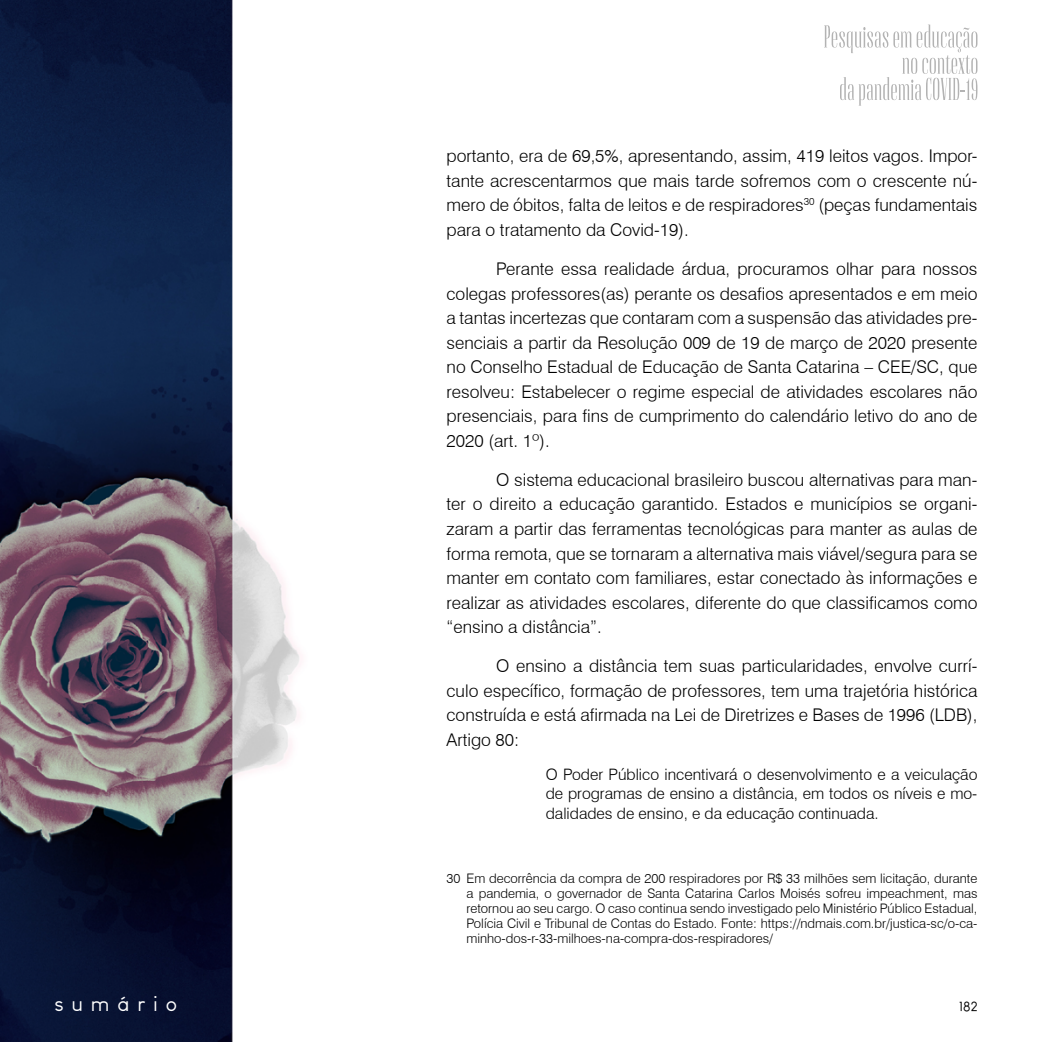
<style>
.page{position:relative;width:1042px;height:1042px;background:#fff}
.page>*{position:absolute;margin:0;border:0;box-sizing:border-box;transform-origin:0 0}
.t1{font:21px "Louis George Cafe";letter-spacing:.375em;color:#fff}
.t2{font:300 17.5px/24.5px "Swiss 721 BT";color:#000;text-align:justify}
.t3{font:300 15.75px/19.2px "Swiss 721 BT";color:#000;text-align:justify}
.t4{font:14px "Louis George Cafe";color:#000}
.t5{font:300 13.12px/14.9px "Swiss 721 BT";color:#000;text-align:justify}
</style>
<div class="page">
<img style="left:0;top:0;width:301px;height:1042px">
<svg style="left:824px;top:25px;width:153px;height:81px"></svg>
<p class="t2" style="left:446px;top:144px;width:532px">portanto, era de 69,5%, apresentando, assim, 419 leitos vagos. Impor&shy;tante acrescentarmos que mais tarde sofremos com o crescente nú&shy;mero de óbitos, falta de leitos e de respiradores<sup>30</sup> (peças fundamentais para o tratamento da Covid-19).</p>
<p class="t2" style="left:446px;top:256px;width:532px;text-indent:50px">Perante essa realidade árdua, procuramos olhar para nossos colegas professores(as) perante os desafios apresentados e em meio a tantas incertezas que contaram com a suspensão das atividades pre&shy;senciais a partir da Resolução 009 de 19 de março de 2020 presente no Conselho Estadual de Educação de Santa Catarina – CEE/SC, que resolveu: Estabelecer o regime especial de atividades escolares não presenciais, para fins de cumprimento do calendário letivo do ano de 2020 (art. 1º).</p>
<p class="t2" style="left:446px;top:467px;width:532px;text-indent:50px">O sistema educacional brasileiro buscou alternativas para man&shy;ter o direito a educação garantido. Estados e municípios se organi&shy;zaram a partir das ferramentas tecnológicas para manter as aulas de forma remota, que se tornaram a alternativa mais viável/segura para se manter em contato com familiares, estar conectado às informações e realizar as atividades escolares, diferente do que classificamos como “ensino a distância”.</p>
<p class="t2" style="left:446px;top:654px;width:532px;text-indent:50px">O ensino a distância tem suas particularidades, envolve currí&shy;culo específico, formação de professores, tem uma trajetória histórica construída e está afirmada na Lei de Diretrizes e Bases de 1996 (LDB), Artigo 80:</p>
<p class="t3" style="left:546px;top:765px;width:433px">O Poder Público incentivará o desenvolvimento e a veiculação de programas de ensino a distância, em todos os níveis e mo&shy;dalidades de ensino, e da educação continuada.</p>
<p class="t5" style="left:466px;top:871px;width:512px;text-indent:-20px">30 Em decorrência da compra de 200 respiradores por R$ 33 milhões sem licitação, durante a pandemia, o governador de Santa Catarina Carlos Moisés sofreu impeachment, mas retornou ao seu cargo. O caso continua sendo investigado pelo Ministério Público Estadual, Polícia Civil e Tribunal de Contas do Estado. Fonte: https://ndmais.com.br/justica-sc/o-ca&shy;minho-dos-r-33-milhoes-na-compra-dos-respiradores/</p>
<p class="t1" style="left:54px;top:991px;width:124px">sumário</p>
<p class="t4" style="left:959px;top:997px;width:20px">182</p>
</div>
